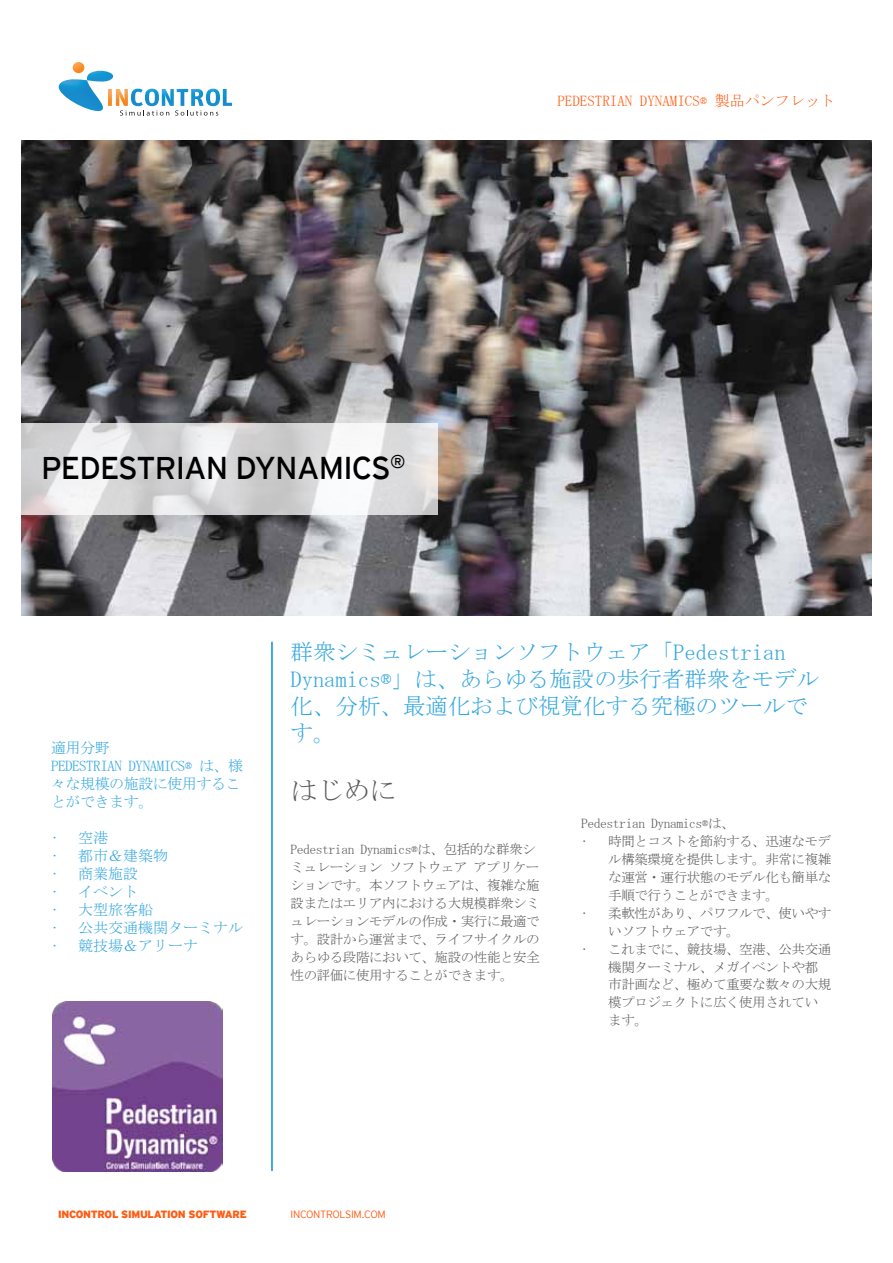
<style>
.page{position:relative;width:893px;height:1263px;background:#fff}
.page>*{position:absolute;margin:0;border:0;box-sizing:border-box;transform-origin:0 0}
.t1{font:31.5px "Interstate Mono";letter-spacing:-.025em;color:#000}
.t2{font:27px "MS Mincho";color:#58595b}
.t3{font:22.5px/27px "MS Mincho";color:#33a7df}
.t4{font:15px/18px "MS Mincho";letter-spacing:-.03em;color:#33a7df}
.t5{font:15px "MS Mincho";color:#ff5c13}
.t6{font:15px "MS Mincho";color:#33a7df}
.t7{font:13.5px/18px "MS Mincho";letter-spacing:-.03em;color:#58595b}
.t8{font:900 10.5px "Interstate Mono";letter-spacing:-.03em;color:#ff5c13}
.t9{font:10.5px "Interstate Mono Lgt";letter-spacing:-.03em;color:#ff5c13}
</style>
<div class="page">
<img style="left:21px;top:140px;width:851px;height:476px">
<hr style="left:271px;top:642px;width:2px;height:529px;background:#0091d7">
<svg style="left:21px;top:423px;width:417px;height:91px"></svg>
<img style="left:52px;top:1001px;width:171px;height:170px">
<img style="left:59px;top:79px;width:44px;height:32px">
<img style="left:87px;top:71px;width:26px;height:11px">
<svg style="left:73px;top:62px;width:11px;height:11px"></svg>
<svg style="left:120px;top:110px;width:49px;height:6px"></svg>
<svg style="left:175px;top:110px;width:43px;height:6px"></svg>
<img style="left:108px;top:89px;width:20px;height:17px">
<img style="left:206px;top:89px;width:14px;height:17px">
<img style="left:145px;top:89px;width:14px;height:17px">
<img style="left:131px;top:89px;width:12px;height:17px">
<img style="left:223px;top:89px;width:9px;height:17px">
<img style="left:191px;top:89px;width:13px;height:17px">
<img style="left:177px;top:89px;width:11px;height:17px">
<img style="left:162px;top:89px;width:12px;height:17px">
<h1 class="t1" style="left:41px;top:450px;width:366px">PEDESTRIAN DYNAMICS<sup>®</sup></h1>
<p class="t5" style="left:557px;top:93px;width:279px">Pedestrian Dynamics® 製品パンフレット</p>
<p class="t4" style="left:51px;top:738px;width:194px">適用分野<br>Pedestrian Dynamics® は、様々な規模の施設に使用することができます。</p>
<p class="t4" style="left:51px;top:828px;width:58px">• 空港</p>
<p class="t4" style="left:51px;top:846px;width:118px">• 都市＆建築物</p>
<p class="t4" style="left:51px;top:864px;width:88px">• 商業施設</p>
<p class="t4" style="left:51px;top:882px;width:88px">• イベント</p>
<p class="t4" style="left:51px;top:900px;width:103px">• 大型旅客船</p>
<p class="t6" style="left:51px;top:920px;width:193px">• 公共交通機関ターミナル</p>
<p class="t4" style="left:51px;top:936px;width:148px">• 競技場＆アリーナ</p>
<h3 class="t3" style="left:291px;top:638px;width:530px">群衆シミュレーションソフトウェア「Pedestrian<br>Dynamics®」は、あらゆる施設の歩行者群衆をモデル化、分析、最適化および視覚化する究極のツールです。</h3>
<h2 class="t2" style="left:291px;top:777px;width:107px">はじめに</h2>
<p class="t7" style="left:291px;top:840px;width:251px">Pedestrian Dynamics®は、包括的な群衆シミュレーション ソフトウェア アプリケーションです。本ソフトウェアは、複雑な施設またはエリア内における大規模群衆シミュレーションモデルの作成・実行に最適です。設計から運営まで、ライフサイクルのあらゆる段階において、施設の性能と安全性の評価に使用することができます。</p>
<p class="t7" style="left:581px;top:814px;width:155px">Pedestrian Dynamics®は、</p>
<p class="t7" style="left:608px;top:832px;width:225px;text-align:justify;text-indent:-27px">• 時間とコストを節約する、迅速なモデル構築環境を提供します。非常に複雑な運営・運行状態のモデル化も簡単な手順で行うことができます。</p>
<p class="t7" style="left:608px;top:904px;width:225px;text-indent:-27px">• 柔軟性があり、パワフルで、使いやすいソフトウェアです。</p>
<p class="t7" style="left:608px;top:940px;width:225px;text-indent:-27px">• これまでに、競技場、空港、公共交通機関ターミナル、メガイベントや都市計画など、極めて重要な数々の大規模プロジェクトに広く使用されています。</p>
<p class="t8" style="left:58px;top:1208px;width:110px">INCONTROL SIMULATION</p>
<p class="t8" style="left:189px;top:1208px;width:60px">SOFTWARE</p>
<p class="t9" style="left:291px;top:1209px;width:97px">INCONTROLSIM.COM</p>
</div>
